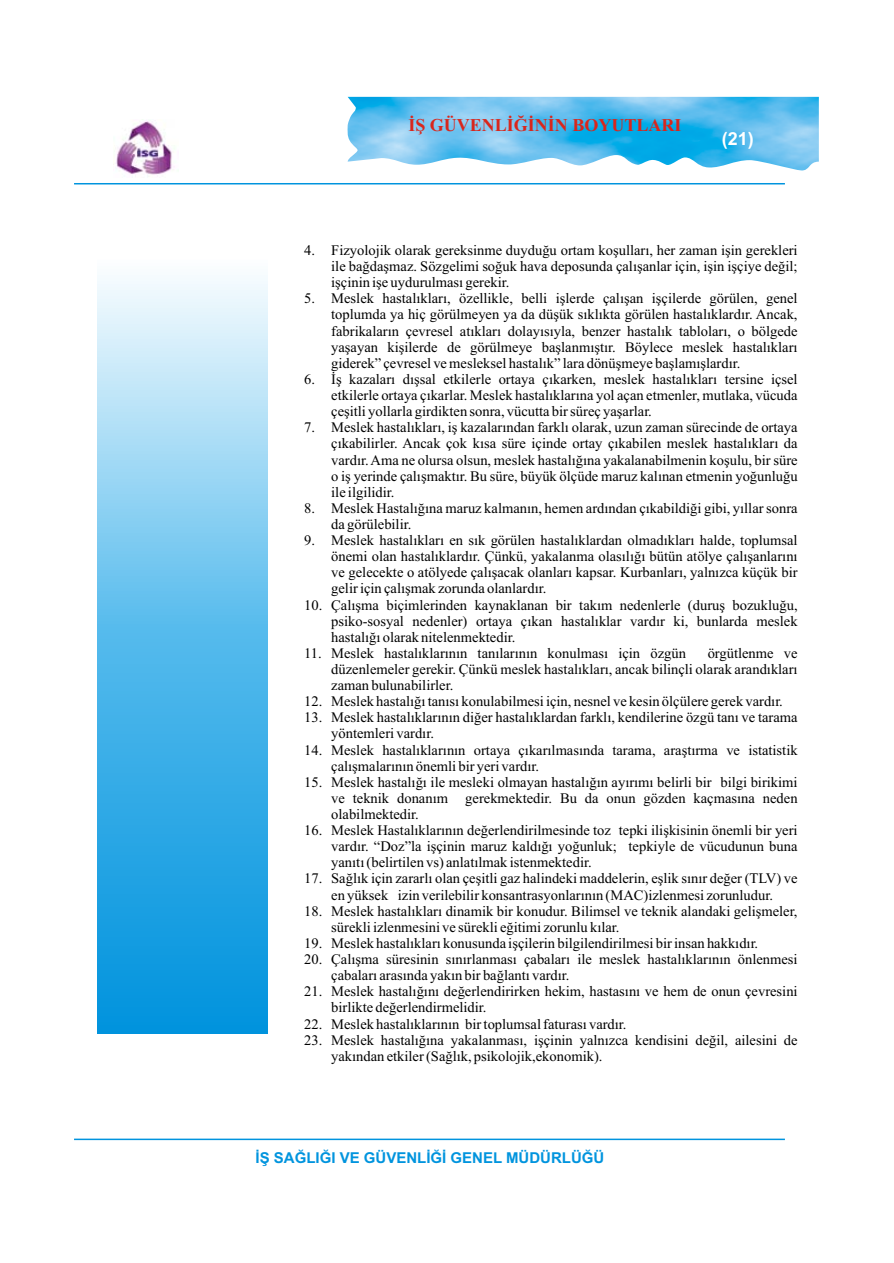
<style>
.page{position:relative;width:894px;height:1263px;background:#fff}
.page>*{position:absolute;margin:0;border:0;box-sizing:border-box;transform-origin:0 0}
.t1{font:700 18px "Times New Roman";color:#d9261c}
.t2{font:700 18px "Arial";color:#fff}
.t3{font:700 15px "Arial";color:#0094de}
.t4{font:14.55px/16px "Times New Roman";color:#000;text-align:justify}
</style>
<div class="page">
<svg style="left:98px;top:278px;width:170px;height:756px;background:#63beec"></svg>
<hr style="left:74px;top:1139px;width:711px;height:1px;background:#0094de">
<hr style="left:74px;top:183px;width:711px;height:1px;background:#0094de">
<img style="left:348px;top:97px;width:471px;height:74px">
<img style="left:113px;top:119px;width:62px;height:56px">
<p class="t1" style="left:408px;top:119px;width:275px">ÝÞ GÜVENLÝÐÝNÝN BOYUTLARI</p>
<p class="t2" style="left:722px;top:132px;width:34px">(21)</p>
<p class="t4" style="left:331px;top:244px;width:468px;text-indent:-27px">4. Fizyolojik olarak gereksinme duyduðu ortam koþullarý, her zaman iþin gerekleri ile baðdaþmaz. Sözgelimi soðuk hava deposunda çalýþanlar için, iþin iþçiye deðil; iþçinin iþe uydurulmasý gerekir.</p>
<p class="t4" style="left:331px;top:292px;width:468px;text-indent:-27px">5. Meslek hastalýklarý, özellikle, belli iþlerde çalýþan iþçilerde görülen, genel toplumda ya hiç görülmeyen ya da düþük sýklýkta görülen hastalýklardýr. Ancak, fabrikalarýn çevresel atýklarý dolayýsýyla, benzer hastalýk tablolarý, o bölgede yaþayan kiþilerde de görülmeye baþlanmýþtýr. Böylece meslek hastalýklarý giderek” çevresel ve mesleksel hastalýk” lara dönüþmeye baþlamýþlardýr.</p>
<p class="t4" style="left:331px;top:372px;width:468px;text-indent:-27px">6. Ýþ kazalarý dýþsal etkilerle ortaya çýkarken, meslek hastalýklarý tersine içsel etkilerle ortaya çýkarlar. Meslek hastalýklarýna yol açan etmenler, mutlaka, vücuda çeþitli yollarla girdikten sonra, vücutta bir süreç yaþarlar.</p>
<p class="t4" style="left:331px;top:421px;width:468px;text-indent:-27px">7. Meslek hastalýklarý, iþ kazalarýndan farklý olarak, uzun zaman sürecinde de ortaya çýkabilirler. Ancak çok kýsa süre içinde ortay çýkabilen meslek hastalýklarý da vardýr. Ama ne olursa olsun, meslek hastalýðýna yakalanabilmenin koþulu, bir süre o iþ yerinde çalýþmaktýr. Bu süre, büyük ölçüde maruz kalýnan etmenin yoðunluðu ile ilgilidir.</p>
<p class="t4" style="left:331px;top:501px;width:468px;text-indent:-27px">8. Meslek Hastalýðýna maruz kalmanýn, hemen ardýndan çýkabildiði gibi, yýllar sonra da görülebilir.</p>
<p class="t4" style="left:331px;top:534px;width:468px;text-indent:-27px">9. Meslek hastalýklarý en sýk görülen hastalýklardan olmadýklarý halde, toplumsal önemi olan hastalýklardýr. Çünkü, yakalanma olasýlýðý bütün atölye çalýþanlarýný ve gelecekte o atölyede çalýþacak olanlarý kapsar. Kurbanlarý, yalnýzca küçük bir gelir için çalýþmak zorunda olanlardýr.</p>
<p class="t4" style="left:331px;top:598px;width:468px;text-indent:-27px">10. Çalýþma biçimlerinden kaynaklanan bir takým nedenlerle (duruþ bozukluðu, psiko-sosyal nedenler) ortaya çýkan hastalýklar vardýr ki, bunlarda meslek hastalýðý olarak nitelenmektedir.</p>
<p class="t4" style="left:304px;top:646px;width:383px">11. Meslek hastalýklarýnýn tanýlarýnýn konulmasý için özgün</p>
<p class="t4" style="left:331px;top:646px;width:468px;text-indent:376px">örgütlenme ve düzenlemeler gerekir. Çünkü meslek hastalýklarý, ancak bilinçli olarak arandýklarý zaman bulunabilirler.</p>
<p class="t4" style="left:304px;top:695px;width:480px">12. Meslek hastalýðý tanýsý konulabilmesi için, nesnel ve kesin ölçülere gerek vardýr.</p>
<p class="t4" style="left:331px;top:711px;width:468px;text-indent:-27px">13. Meslek hastalýklarýnýn diðer hastalýklardan farklý, kendilerine özgü taný ve tarama yöntemleri vardýr.</p>
<p class="t4" style="left:331px;top:743px;width:468px;text-indent:-27px">14. Meslek hastalýklarýnýn ortaya çýkarýlmasýnda tarama, araþtýrma ve istatistik çalýþmalarýnýn önemli bir yeri vardýr.</p>
<p class="t4" style="left:331px;top:775px;width:468px;text-indent:-27px">15. Meslek hastalýðý ile mesleki olmayan hastalýðýn ayýrýmý belirli bir bilgi birikimi ve teknik donaným gerekmektedir. Bu da onun gözden kaçmasýna neden olabilmektedir.</p>
<p class="t4" style="left:331px;top:824px;width:468px;text-indent:-27px">16. Meslek Hastalýklarýnýn deðerlendirilmesinde toz tepki iliþkisinin önemli bir yeri vardýr. “Doz”la iþçinin maruz kaldýðý yoðunluk; tepkiyle de vücudunun buna yanýtý (belirtilen vs) anlatýlmak istenmektedir.</p>
<p class="t4" style="left:304px;top:872px;width:495px;text-align:center">17. Saðlýk için zararlý olan çeþitli gaz halindeki maddelerin, eþlik sýnýr deðer (TLV) ve en yüksek izin verilebilir konsantrasyonlarýnýn (MAC)izlenmesi zorunludur.</p>
<p class="t4" style="left:331px;top:904px;width:468px;text-indent:-27px">18. Meslek hastalýklarý dinamik bir konudur. Bilimsel ve teknik alandaki geliþmeler, sürekli izlenmesini ve sürekli eðitimi zorunlu kýlar.</p>
<p class="t4" style="left:304px;top:936px;width:456px">19. Meslek hastalýklarý konusunda iþçilerin bilgilendirilmesi bir insan hakkýdýr.</p>
<p class="t4" style="left:331px;top:953px;width:468px;text-indent:-27px">20. Çalýþma süresinin sýnýrlanmasý çabalarý ile meslek hastalýklarýnýn önlenmesi çabalarý arasýnda yakýn bir baðlantý vardýr.</p>
<p class="t4" style="left:331px;top:985px;width:468px;text-indent:-27px">21. Meslek hastalýðýný deðerlendirirken hekim, hastasýný ve hem de onun çevresini birlikte deðerlendirmelidir.</p>
<p class="t4" style="left:304px;top:1017px;width:324px">22. Meslek hastalýklarýnýn bir toplumsal faturasý vardýr.</p>
<p class="t4" style="left:331px;top:1033px;width:468px;text-indent:-27px">23. Meslek hastalýðýna yakalanmasý, iþçinin yalnýzca kendisini deðil, ailesini de yakýndan etkiler (Saðlýk, psikolojik,ekonomik).</p>
<p class="t3" style="left:256px;top:1152px;width:350px">ÝÞ SAÐLIÐI VE GÜVENLÝÐÝ GENEL MÜDÜRLÜÐÜ</p>
</div>
